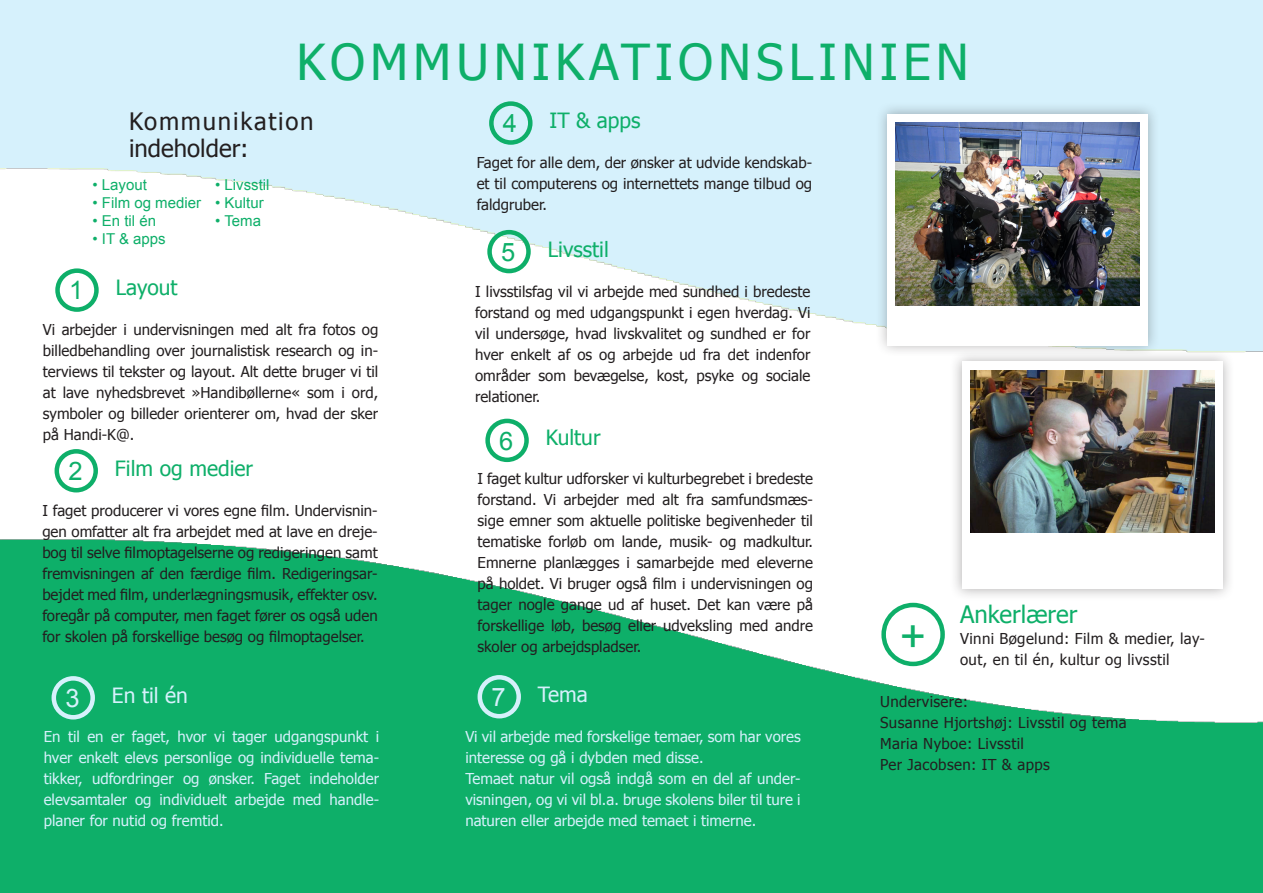
<style>
.page{position:relative;width:1263px;height:893px;background:#fff}
.page>*{position:absolute;margin:0;border:0;box-sizing:border-box;transform-origin:0 0}
.t1{font:49.5px "Tahoma";letter-spacing:.1em;color:#0eaf69}
.t2{font:45px "Arial";color:#0eaf69}
.t3{font:25.5px "Arial";color:#0eaf69}
.t4{font:25.5px "Arial";color:#d6f1fc}
.t5{font:25.5px "Arial";color:#d5f0fb}
.t6{font:24px/27px "Tahoma";letter-spacing:.07em;color:#231f20}
.t7{font:24px "Tahoma";color:#0eaf69}
.t8{font:21px "Tahoma";color:#0eaf69}
.t9{font:21px "Tahoma";color:#d6f1fc}
.t10{font:21px "Tahoma";color:#d5f0fb}
.tekst{font:15px/21px "Tahoma";color:#231f20;text-align:justify}
.tekst-2{font:15px/21px "Tahoma";color:#d5f0fb;text-align:justify}
.Body{font:15px/21px "Tahoma";letter-spacing:.025em;color:#231f20}
.t11{font:15px "Arial";color:#0eaf69}
.s1{font-family:"Arial";color:#fff}
</style>
<div class="page">
<img style="left:0;top:0;width:1263px;height:353px">
<img style="left:0;top:539px;width:1263px;height:354px">
<div style="left:949px;top:348px;width:285px;height:253px;background:#231f20;opacity:.34"></div>
<div style="left:962px;top:361px;width:261px;height:228px;background:#fff"></div>
<img style="left:970px;top:370px;width:244px;height:163px">
<div style="left:881px;top:603px;width:64px;height:63px;border:4px solid #0eaf69;border-radius:50%"></div>
<div style="left:55px;top:268px;width:44px;height:44px;border:4px solid #0eaf69;border-radius:50%"></div>
<div style="left:55px;top:449px;width:43px;height:43px;border:4px solid #0eaf69;border-radius:50%"></div>
<div style="left:52px;top:676px;width:43px;height:43px;border:4px solid #d6f1fc;border-radius:50%"></div>
<div style="left:489px;top:101px;width:43px;height:44px;border:4px solid #0eaf69;border-radius:50%"></div>
<div style="left:487px;top:230px;width:44px;height:43px;border:4px solid #0eaf69;border-radius:50%"></div>
<div style="left:485px;top:419px;width:44px;height:43px;border:4px solid #0eaf69;border-radius:50%"></div>
<div style="left:477px;top:675px;width:44px;height:43px;border:4px solid #d5f0fb;border-radius:50%"></div>
<div style="left:874px;top:101px;width:285px;height:256px;background:#231f20;opacity:.34"></div>
<div style="left:887px;top:114px;width:261px;height:231px;background:#fff"></div>
<img style="left:896px;top:123px;width:244px;height:182px">
<p class="t1" style="left:297px;top:29px;width:674px">KOMMUNIKATIONSLINIEN</p>
<p class="t6" style="left:129px;top:106px;width:186px">Kommunikation indeholder:</p>
<p class="t11" style="left:92px;top:175px;width:56px">• Layout</p>
<p class="t11" style="left:92px;top:193px;width:110px">• Film og medier</p>
<p class="t11" style="left:92px;top:211px;width:65px">• En til én</p>
<p class="t11" style="left:92px;top:229px;width:75px">• IT &amp; apps</p>
<p class="t3" style="left:69px;top:274px;width:16px">1</p>
<p class="t8" style="left:116px;top:273px;width:63px">Layout</p>
<p class="t11" style="left:215px;top:175px;width:56px">• Livsstil</p>
<p class="t11" style="left:215px;top:193px;width:50px">• Kultur</p>
<p class="t11" style="left:215px;top:211px;width:47px">• Tema</p>
<p class="tekst" style="left:43px;top:318px;width:337px">Vi arbejder i undervisningen med alt fra fotos og billedbehandling over journalistisk research og in&shy;terviews til tekster og layout. Alt dette bruger vi til at lave nyhedsbrevet »Handibøllerne« som i ord, symboler og billeder orienterer om, hvad der sker på Handi-K@.</p>
<p class="t3" style="left:68px;top:454px;width:16px">2</p>
<p class="t8" style="left:115px;top:454px;width:140px">Film og medier</p>
<p class="tekst" style="left:42px;top:499px;width:337px">I faget producerer vi vores egne film. Undervisnin&shy;gen omfatter alt fra arbejdet med at lave en dreje&shy;bog til selve filmoptagelserne og redigeringen samt fremvisningen af den færdige film. Redigeringsar&shy;bejdet med film, underlægningsmusik, effekter osv. foregår på computer, men faget fører os også uden for skolen på forskellige besøg og filmoptagelser.</p>
<p class="t4" style="left:65px;top:681px;width:16px">3</p>
<p class="t9" style="left:112px;top:681px;width:78px">En til én</p>
<p class="tekst-2" style="left:44px;top:725px;width:337px">En til en er faget, hvor vi tager udgangspunkt i hver enkelt elevs personlige og individuelle tema&shy;tikker, udfordringer og ønsker. Faget indeholder elevsamtaler og individuelt arbejde med handle&shy;planer for nutid og fremtid.</p>
<p class="t3" style="left:503px;top:107px;width:16px">4</p>
<p class="t8" style="left:549px;top:106px;width:93px">IT &amp; apps</p>
<p class="tekst" style="left:477px;top:151px;width:337px">Faget for alle dem, der ønsker at udvide kendskab&shy;et til computerens og internettets mange tilbud og faldgruber.</p>
<p class="t3" style="left:501px;top:235px;width:16px">5</p>
<p class="t8" style="left:548px;top:235px;width:63px">Livsstil</p>
<p class="tekst" style="left:475px;top:280px;width:337px">I livsstilsfag vil vi arbejde med sundhed i bredeste forstand og med udgangspunkt i egen hverdag. Vi vil undersøge, hvad livskvalitet og sundhed er for hver enkelt af os og arbejde ud fra det indenfor områder som bevægelse, kost, psyke og sociale relationer.</p>
<p class="t3" style="left:499px;top:424px;width:16px">6</p>
<p class="t8" style="left:546px;top:424px;width:56px">Kultur</p>
<p class="tekst" style="left:478px;top:468px;width:337px">I faget kultur udforsker vi kulturbegrebet i bredeste forstand. Vi arbejder med alt fra samfundsmæs&shy;sige emner som aktuelle politiske begivenheder til tematiske forløb om lande, musik- og madkultur.<br>Emnerne planlægges i samarbejde med eleverne på holdet. Vi bruger også film i undervisningen og tager nogle gange ud af huset. Det kan være på forskellige løb, besøg eller udveksling med andre skoler og arbejdspladser.</p>
<p class="t5" style="left:491px;top:680px;width:16px">7</p>
<p class="t10" style="left:538px;top:680px;width:51px">Tema</p>
<p class="tekst-2" style="left:465px;top:725px;width:337px">Vi vil arbejde med forskelige temaer, som har vores interesse og gå i dybden med disse.</p>
<p class="tekst-2" style="left:465px;top:767px;width:337px">Temaet natur vil også indgå som en del af under&shy;visningen, og vi vil bl.a. bruge skolens biler til ture i naturen eller arbejde med temaet i timerne.</p>
<p class="t7" style="left:960px;top:599px;width:125px">Ankerlærer<span class="s1">:</span></p>
<p class="Body" style="left:960px;top:628px;width:246px">Vinni Bøgelund: Film &amp; medier, lay&shy;out, en til én, kultur og livsstil</p>
<p class="Body" style="left:880px;top:691px;width:89px">Undervisere:</p>
<p class="Body" style="left:880px;top:712px;width:248px">Susanne Hjortshøj: Livsstil og tema</p>
<p class="Body" style="left:880px;top:733px;width:145px">Maria Nyboe: Livsstil</p>
<p class="Body" style="left:880px;top:754px;width:171px">Per Jacobsen: IT &amp; apps</p>
<p class="t2" style="left:900px;top:607px;width:28px">+</p>
</div>
